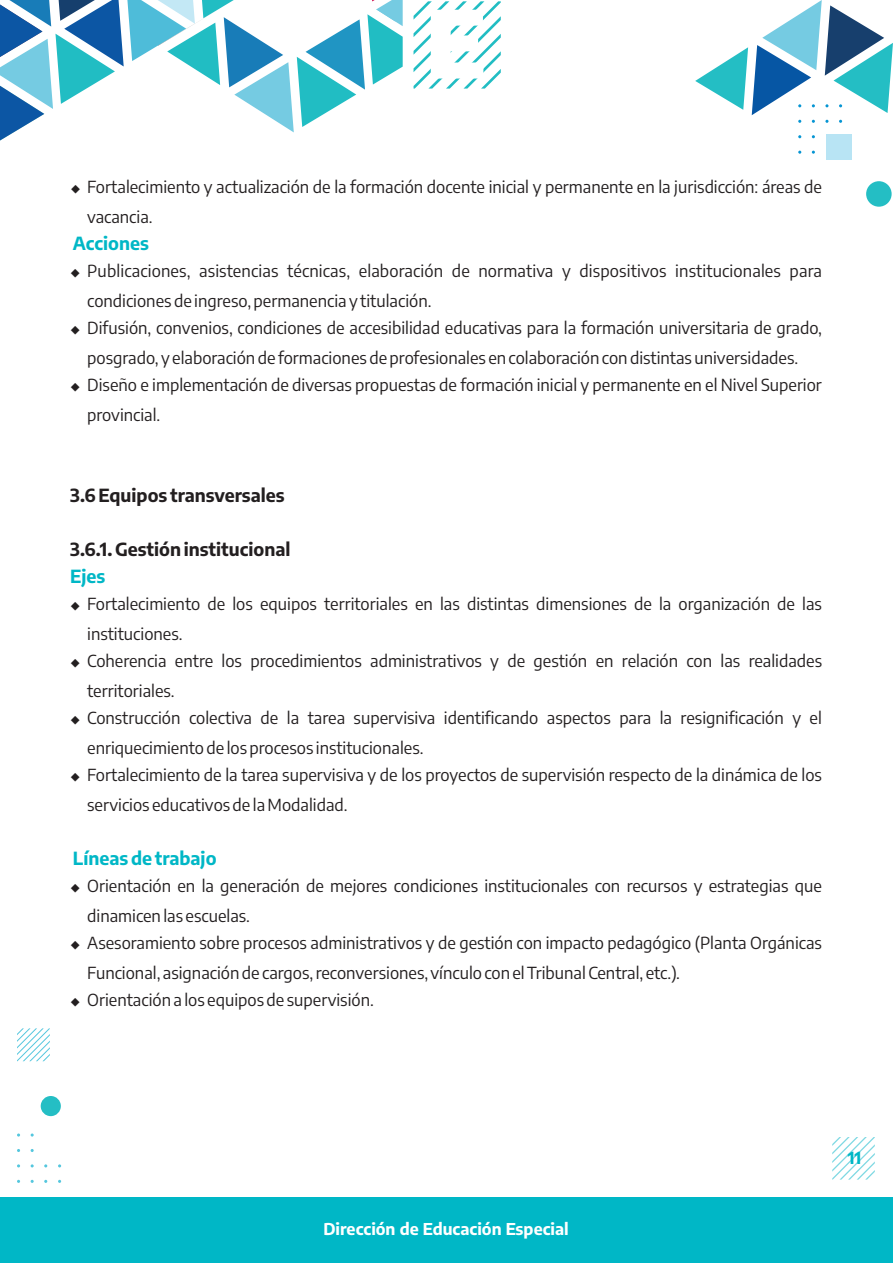
<style>
.page{position:relative;width:893px;height:1263px;background:#fff}
.page>*{position:absolute;margin:0;border:0;box-sizing:border-box;transform-origin:0 0}
.t1{font:900 93px "Encode Sans";color:#fff}
.t2{font:700 18px "Encode Sans";color:#231f20}
.t3{font:700 18px "Encode Sans";color:#00b7c6}
.t4{font:16.5px/30px "Encode Sans";color:#231f20}
.t5{font:700 16.5px "Encode Sans";color:#00b7c6}
.t6{font:700 16.2px "Encode Sans";color:#fff}
</style>
<div class="page">
<div style="left:0;top:1197px;width:893px;height:66px;background:#00b7c6"></div>
<svg style="left:0;top:0;width:403px;height:140px"></svg>
<img style="left:158px;top:9px;width:61px;height:37px">
<div style="left:866px;top:181px;width:26px;height:26px;background:#24bec4;border-radius:50%"></div>
<svg style="left:695px;top:0;width:198px;height:123px"></svg>
<div style="left:826px;top:134px;width:26px;height:26px;background:#b8e4f4"></div>
<svg style="left:414px;top:1px;width:87px;height:88px"></svg>
<div style="left:41px;top:1096px;width:20px;height:20px;background:#24bec4;border-radius:50%"></div>
<svg style="left:17px;top:1028px;width:33px;height:33px"></svg>
<svg style="left:832px;top:1137px;width:43px;height:42px"></svg>
<h1 class="t1" style="left:426px;top:-17px;width:63px">E</h1>
<p class="t4" style="left:87px;top:171px;width:736px;text-indent:-17px">◆ Fortalecimiento y actualización de la formación docente inicial y permanente en la jurisdicción: áreas de vacancia.</p>
<p class="t3" style="left:73px;top:231px;width:78px">Acciones</p>
<p class="t4" style="left:87px;top:255px;width:736px;text-indent:-17px">◆ Publicaciones, asistencias técnicas, elaboración de normativa y dispositivos institucionales para condiciones de ingreso, permanencia y titulación.</p>
<p class="t4" style="left:70px;top:312px;width:753px;text-align:center">◆ Difusión, convenios, condiciones de accesibilidad educativas para la formación universitaria de grado, posgrado, y elaboración de formaciones de profesionales en colaboración con distintas universidades.</p>
<p class="t4" style="left:87px;top:369px;width:736px;text-indent:-17px">◆ Diseño e implementación de diversas propuestas de formación inicial y permanente en el Nivel Superior provincial.</p>
<p class="t2" style="left:70px;top:483px;width:216px">3.6 Equipos transversales</p>
<p class="t2" style="left:70px;top:537px;width:222px">3.6.1. Gestión institucional</p>
<p class="t3" style="left:70px;top:564px;width:37px">Ejes</p>
<p class="t4" style="left:87px;top:588px;width:736px;text-indent:-17px">◆ Fortalecimiento de los equipos territoriales en las distintas dimensiones de la organización de las instituciones.</p>
<p class="t4" style="left:87px;top:645px;width:736px;text-indent:-17px">◆ Coherencia entre los procedimientos administrativos y de gestión en relación con las realidades territoriales.</p>
<p class="t4" style="left:87px;top:702px;width:736px;text-indent:-17px">◆ Construcción colectiva de la tarea supervisiva identificando aspectos para la resignificación y el enriquecimiento de los procesos institucionales.</p>
<p class="t4" style="left:87px;top:759px;width:736px;text-indent:-17px">◆ Fortalecimiento de la tarea supervisiva y de los proyectos de supervisión respecto de la dinámica de los servicios educativos de la Modalidad.</p>
<p class="t3" style="left:73px;top:846px;width:145px">Líneas de trabajo</p>
<p class="t4" style="left:87px;top:870px;width:736px;text-indent:-17px">◆ Orientación en la generación de mejores condiciones institucionales con recursos y estrategias que dinamicen las escuelas.</p>
<p class="t4" style="left:87px;top:927px;width:736px;text-indent:-17px">◆ Asesoramiento sobre procesos administrativos y de gestión con impacto pedagógico (Planta Orgánicas<br>Funcional, asignación de cargos, reconversiones, vínculo con el Tribunal Central, etc.).</p>
<p class="t4" style="left:70px;top:984px;width:305px">◆ Orientación a los equipos de supervisión.</p>
<p class="t6" style="left:323px;top:1218px;width:247px">Dirección de Educación Especial</p>
<p class="t5" style="left:848px;top:1146px;width:15px">11</p>
</div>
